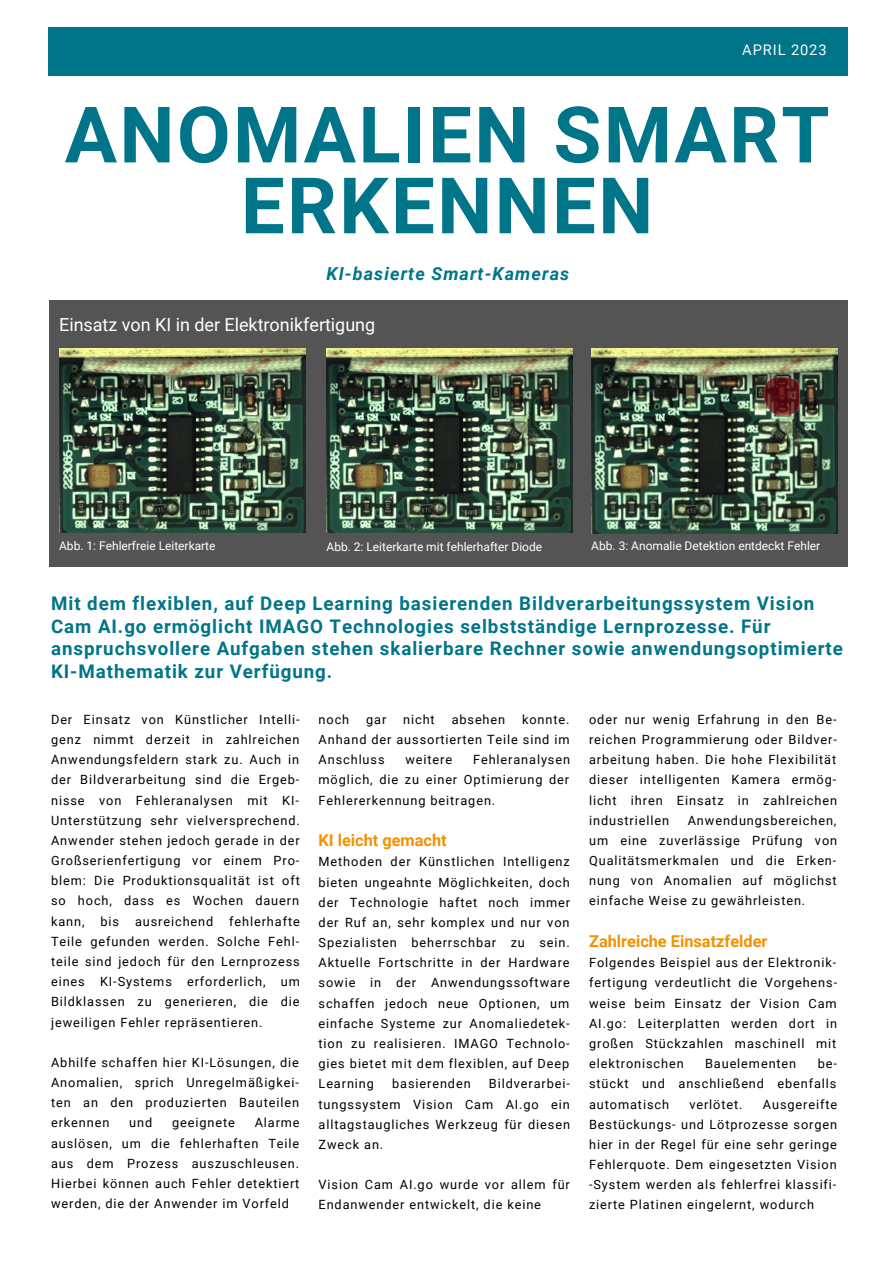
<style>
.page{position:relative;width:893px;height:1264px;background:#fff}
.page>*{position:absolute;margin:0;border:0;box-sizing:border-box;transform-origin:0 0}
.t1{font:700 78px/70.8px "Roboto";letter-spacing:.03em;color:#007589;text-align:center}
.t2{font:700 18.75px/22.5px "Roboto";letter-spacing:.05em;color:#007589}
.t3{font:18px "Roboto";color:#fff}
.t4{font:italic 700 18px "Roboto";letter-spacing:.06em;color:#007589}
.t5{font:700 16.35px "Roboto";color:#f39100}
.t6{font:14.7px "Roboto";letter-spacing:.06em;color:#fcf7f8}
.t7{font:12.75px/20.1px "Roboto";letter-spacing:.07em;color:#000;text-align:justify}
.t8{font:12px "Roboto";color:#fff}
</style>
<div class="page">
<div style="left:48px;top:27px;width:799px;height:48px;background:#007589"></div>
<div style="left:49px;top:300px;width:798px;height:267px;background:#545454"></div>
<img style="left:591px;top:348px;width:246px;height:185px">
<img style="left:59px;top:348px;width:246px;height:184px">
<img style="left:326px;top:348px;width:246px;height:184px">
<p class="t6" style="left:742px;top:41px;width:86px">APRIL 2023</p>
<h1 class="t1" style="left:65px;top:100px;width:766px">ANOMALIEN SMART<br>ERKENNEN</h1>
<h3 class="t4" style="left:326px;top:263px;width:244px">KI-basierte Smart-Kameras</h3>
<h3 class="t3" style="left:59px;top:314px;width:317px">Einsatz von KI in der Elektronikfertigung</h3>
<p class="t8" style="left:59px;top:539px;width:158px">Abb. 1: Fehlerfreie Leiterkarte</p>
<p class="t8" style="left:326px;top:539px;width:217px">Abb. 2: Leiterkarte mit fehlerhafter Diode</p>
<p class="t8" style="left:591px;top:539px;width:230px">Abb. 3: Anomalie Detektion entdeckt Fehler</p>
<p class="t2" style="left:51px;top:592px;width:793px">Mit dem flexiblen, auf Deep Learning basierenden Bildverarbeitungssystem Vision Cam AI.go ermöglicht IMAGO Technologies selbstständige Lernprozesse. Für anspruchsvollere Aufgaben stehen skalierbare Rechner sowie anwendungsoptimierte KI-Mathematik zur Verfügung.</p>
<p class="t7" style="left:589px;top:709px;width:249px">oder nur wenig Erfahrung in den Be&shy;reichen Programmierung oder Bildver&shy;arbeitung haben. Die hohe Flexibilität dieser intelligenten Kamera ermög&shy;licht ihren Einsatz in zahlreichen industriellen</p>
<p class="t7" style="left:318px;top:709px;width:252px;text-indent:203px">konnte.<br>Anhand der aussortierten Teile sind im Anschluss</p>
<p class="t7" style="left:318px;top:709px;width:32px">noch</p>
<p class="t7" style="left:366px;top:709px;width:22px">gar</p>
<p class="t7" style="left:403px;top:709px;width:33px">nicht</p>
<p class="t7" style="left:451px;top:709px;width:55px">absehen</p>
<p class="t7" style="left:51px;top:709px;width:250px">Der Einsatz von Künstlicher Intelli&shy;genz nimmt derzeit in zahlreichen Anwendungsfeldern stark zu. Auch in der Bildverarbeitung sind die Ergeb&shy;nisse von Fehleranalysen mit KI-Unterstützung sehr vielversprechend.<br>Anwender stehen jedoch gerade in der Großserienfertigung vor einem Pro&shy;blem: Die Produktionsqualität ist oft so hoch, dass es Wochen dauern kann, bis ausreichend fehlerhafte Teile gefunden werden. Solche Fehl&shy;teile sind jedoch für den Lernprozess eines KI-Systems erforderlich, um Bildklassen zu generieren, die die jeweiligen Fehler repräsentieren.</p>
<p class="t7" style="left:51px;top:1052px;width:249px">Abhilfe schaffen hier KI-Lösungen, die Anomalien, sprich Unregelmäßigkei&shy;ten an den produzierten Bauteilen erkennen</p>
<p class="t7" style="left:318px;top:749px;width:253px;text-indent:154px">Fehleranalysen möglich, die zu einer Optimierung der Fehlererkennung beitragen.</p>
<p class="t7" style="left:405px;top:749px;width:48px">weitere</p>
<p class="t7" style="left:589px;top:810px;width:249px;text-indent:99px">Anwendungsbereichen, um eine zuverlässige Prüfung von Qualitätsmerkmalen und die Erken&shy;nung von Anomalien auf möglichst einfache Weise zu gewährleisten.</p>
<p class="t5" style="left:318px;top:830px;width:130px">KI leicht gemacht</p>
<p class="t7" style="left:318px;top:852px;width:253px">Methoden der Künstlichen Intelligenz bieten ungeahnte Möglichkeiten, doch der Technologie haftet noch immer der Ruf an, sehr komplex und nur von Spezialisten beherrschbar zu sein.<br>Aktuelle Fortschritte in der Hardware sowie in der Anwendungssoftware schaffen jedoch neue Optionen, um einfache Systeme zur Anomaliedetek&shy;tion zu realisieren. IMAGO Technolo&shy;gies bietet mit dem flexiblen, auf Deep Learning</p>
<p class="t5" style="left:589px;top:931px;width:180px">Zahlreiche Einsatzfelder</p>
<p class="t7" style="left:589px;top:952px;width:249px">Folgendes Beispiel aus der Elektronik&shy;fertigung verdeutlicht die Vorgehens&shy;weise beim Einsatz der Vision Cam AI.go: Leiterplatten werden dort in großen Stückzahlen maschinell mit elektronischen</p>
<p class="t7" style="left:589px;top:1053px;width:249px;text-indent:228px">be&shy;stückt und anschließend ebenfalls automatisch</p>
<p class="t7" style="left:705px;top:1053px;width:93px">Bauelementen</p>
<p class="t7" style="left:318px;top:1073px;width:253px;text-indent:170px">Bildverarbei&shy;tungssystem Vision Cam AI.go ein alltagstaugliches Werkzeug für diesen Zweck an.</p>
<p class="t7" style="left:318px;top:1174px;width:253px">Vision Cam AI.go wurde vor allem für<br>Endanwender entwickelt, die keine</p>
<p class="t7" style="left:392px;top:1073px;width:80px">basierenden</p>
<p class="t7" style="left:589px;top:1094px;width:249px;text-indent:174px">Ausgereifte Bestückungs- und Lötprozesse sorgen hier in der Regel für eine sehr geringe Fehlerquote. Dem eingesetzten Vision -System werden als fehlerfrei klassifi&shy;zierte Platinen eingelernt, wodurch</p>
<p class="t7" style="left:689px;top:1094px;width:55px">verlötet.</p>
<p class="t7" style="left:51px;top:1113px;width:250px;text-indent:203px">Alarme auslösen, um die fehlerhaften Teile aus dem Prozess auszuschleusen.<br>Hierbei können auch Fehler detektiert werden, die der Anwender im Vorfeld</p>
<p class="t7" style="left:129px;top:1113px;width:25px">und</p>
<p class="t7" style="left:172px;top:1113px;width:64px">geeignete</p>
</div>
